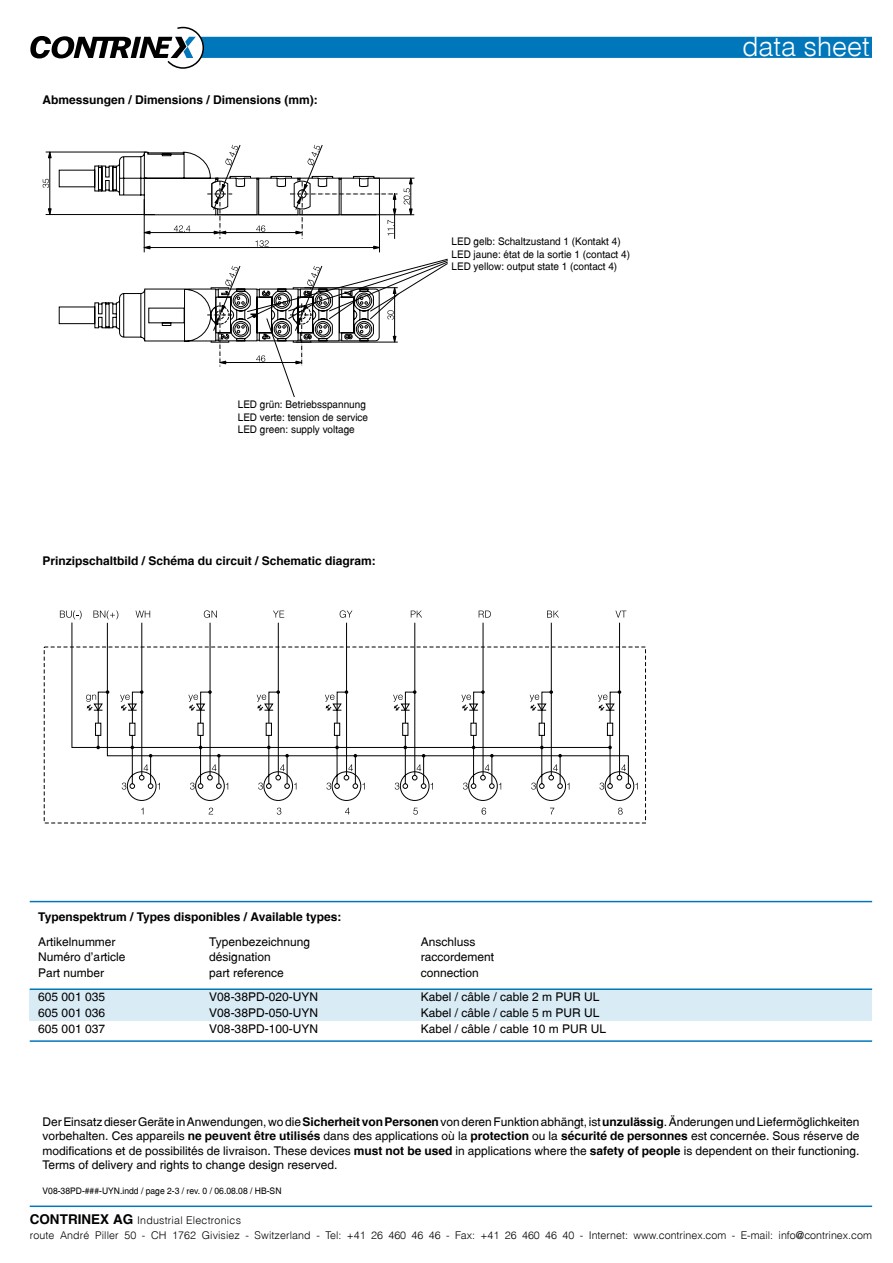
<style>
.page{position:relative;width:893px;height:1263px;background:#fff}
.page>*{position:absolute;margin:0;border:0;box-sizing:border-box;transform-origin:0 0}
.t1{font:27px "Switzerland Light Plain";color:#fff}
.t2{font:12px/14.4px "Switzerland Plain";color:#000;text-align:justify}
.t3{font:700 12px "Switzerland";color:#000}
.t4{font:10.65px/14.4px "Switzerland Light Plain";letter-spacing:.01em;color:#000}
.t5{font:10.5px/12.3px "Switzerland Plain";color:#000;scale:.95 1}
.t6{font:9px "Switzerland Plain";color:#000;scale:.95 1}
.s1{font-family:"Switzerland";font-weight:700}
.s2{font-family:"Switzerland";font-weight:700;font-size:13.5px}
</style>
<div class="page">
<hr style="left:30px;top:1205px;width:842px;height:2px;background:#07b">
<svg style="left:30px;top:27px;width:842px;height:42px"></svg>
<svg style="left:160px;top:646px;width:438px;height:110px"></svg>
<svg style="left:209px;top:808px;width:4px;height:6px"></svg>
<svg style="left:188px;top:610px;width:40px;height:191px"></svg>
<svg style="left:277px;top:808px;width:4px;height:6px"></svg>
<svg style="left:257px;top:611px;width:39px;height:190px"></svg>
<svg style="left:345px;top:808px;width:5px;height:6px"></svg>
<svg style="left:325px;top:610px;width:40px;height:191px"></svg>
<svg style="left:413px;top:808px;width:5px;height:6px"></svg>
<svg style="left:393px;top:611px;width:40px;height:190px"></svg>
<svg style="left:482px;top:808px;width:4px;height:6px"></svg>
<svg style="left:461px;top:611px;width:40px;height:190px"></svg>
<svg style="left:530px;top:611px;width:39px;height:190px"></svg>
<svg style="left:618px;top:808px;width:5px;height:6px"></svg>
<svg style="left:598px;top:611px;width:40px;height:190px"></svg>
<svg style="left:60px;top:610px;width:100px;height:191px"></svg>
<hr style="left:46px;top:214px;width:109px;height:1px;background:#000">
<hr style="left:46px;top:152px;width:101px;height:1px;background:#000">
<hr style="left:50px;top:152px;width:1px;height:63px;background:#000">
<svg style="left:43px;top:179px;width:6px;height:9px"></svg>
<svg style="left:48px;top:152px;width:3px;height:6px"></svg>
<svg style="left:59px;top:145px;width:389px;height:252px"></svg>
<div style="left:30px;top:989px;width:842px;height:32px;background:#d9ebf5"></div>
<hr style="left:30px;top:1040px;width:842px;height:2px;background:#07b">
<hr style="left:30px;top:901px;width:842px;height:1px;background:#07b">
<hr style="left:30px;top:988px;width:842px;height:2px;background:#07b">
<p class="t3" style="left:43px;top:92px;width:277px">Abmessungen / Dimensions / Dimensions (mm):</p>
<p class="t5" style="left:238px;top:398px;width:139px">LED grün: Betriebsspannung<br>LED verte: tension de service<br>LED green: supply voltage</p>
<p class="t3" style="left:43px;top:554px;width:335px">Prinzipschaltbild / Schéma du circuit / Schematic diagram:</p>
<p class="t5" style="left:451px;top:236px;width:189px">LED gelb: Schaltzustand 1 (Kontakt 4)<br>LED jaune: état de la sortie 1 (contact 4)<br>LED yellow: output state 1 (contact 4)</p>
<h1 class="t1" style="left:742px;top:29px;width:129px">data sheet</h1>
<p class="t3" style="left:38px;top:910px;width:305px">Typenspektrum / Types disponibles / Available types:</p>
<p class="t2" style="left:38px;top:934px;width:79px">Artikelnummer</p>
<p class="t2" style="left:209px;top:934px;width:102px">Typenbezeichnung</p>
<p class="t2" style="left:421px;top:934px;width:56px">Anschluss</p>
<p class="t2" style="left:38px;top:950px;width:89px">Numéro d'article</p>
<p class="t2" style="left:209px;top:950px;width:63px">désignation</p>
<p class="t2" style="left:421px;top:950px;width:75px">raccordement</p>
<p class="t2" style="left:38px;top:965px;width:68px">Part number</p>
<p class="t2" style="left:209px;top:965px;width:76px">part reference</p>
<p class="t2" style="left:421px;top:965px;width:60px">connection</p>
<p class="t2" style="left:38px;top:990px;width:68px">605 001 035</p>
<p class="t2" style="left:209px;top:990px;width:110px">V08-38PD-020-UYN</p>
<p class="t2" style="left:421px;top:990px;width:180px">Kabel / câble / cable 2 m PUR UL</p>
<p class="t2" style="left:38px;top:1005px;width:68px">605 001 036</p>
<p class="t2" style="left:209px;top:1005px;width:110px">V08-38PD-050-UYN</p>
<p class="t2" style="left:421px;top:1005px;width:180px">Kabel / câble / cable 5 m PUR UL</p>
<p class="t2" style="left:38px;top:1021px;width:68px">605 001 037</p>
<p class="t2" style="left:209px;top:1021px;width:110px">V08-38PD-100-UYN</p>
<p class="t2" style="left:421px;top:1021px;width:187px">Kabel / câble / cable 10 m PUR UL</p>
<p class="t2" style="left:43px;top:1114px;width:818px">Der Einsatz dieser Geräte in Anwendungen, wo die <span class="s1">Sicherheit von Personen</span> von deren Funktion abhängt, ist <span class="s1">unzulässig</span>. Änderungen und Liefermöglichkeiten vorbehalten. Ces appareils <span class="s1">ne peuvent être utilisés</span> dans des applications où la <span class="s1">protection</span> ou la <span class="s1">sécurité de personnes</span> est concernée. Sous réserve de modifications et de possibilités de livraison. These devices <span class="s1">must not be used</span> in applications where the <span class="s1">safety of people</span> is dependent on their functioning.<br>Terms of delivery and rights to change design reserved.</p>
<p class="t6" style="left:43px;top:1185px;width:253px">V08-38PD-###-UYN.indd / page 2-3 / rev. 0 / 06.08.08 / HB-SN</p>
<p class="t4" style="left:30px;top:1213px;width:844px"><span class="s2">CONTRINEX AG</span> Industrial Electronics<br>route André Piller 50 - CH 1762 Givisiez - Switzerland - Tel: +41 26 460 46 46 - Fax: +41 26 460 46 40 - Internet: www.contrinex.com - E-mail: info@contrinex.com</p>
</div>
